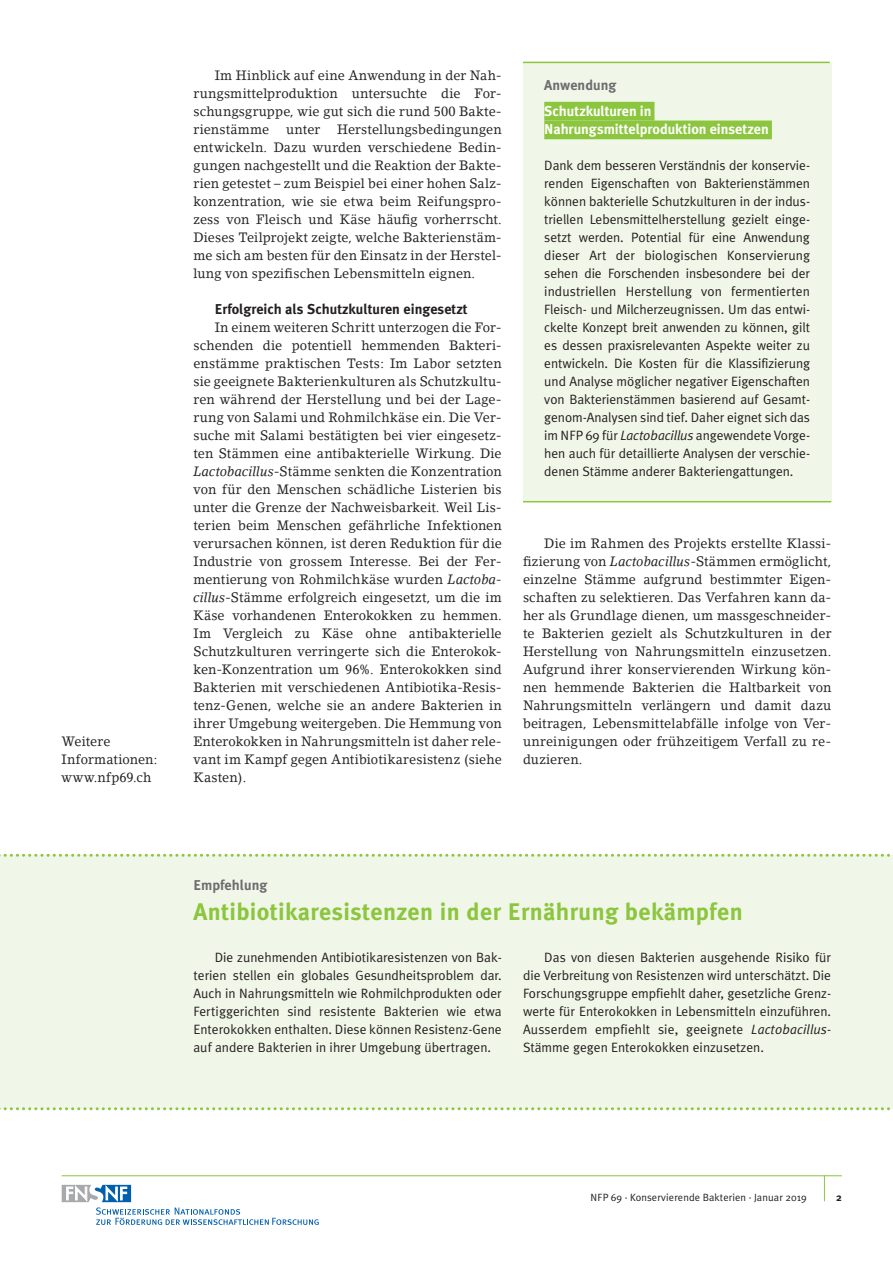
<style>
.page{position:relative;width:893px;height:1263px;background:#fff}
.page>*{position:absolute;margin:0;border:0;box-sizing:border-box;transform-origin:0 0}
.t1{font:700 24px "Meta Plus";letter-spacing:.015em;color:#8bc63e}
.t2{font:700 14.25px/18.8px "Meta Plus";letter-spacing:-.005em;color:#fff}
.t3{font:700 14.25px "Meta Plus";color:#231f20}
.t4{font:700 14.25px "Meta Plus";color:#6c6d70}
.t5{font:13.5px/18px "Lino Letter";letter-spacing:.01em;color:#231f20;text-align:justify;scale:.95 1}
.t6{font:13.5px/18px "Meta Plus Normal";color:#231f20;text-align:justify}
.t7{font:10.5px "Meta Plus Normal";letter-spacing:.01em;color:#231f20}
.t8{font:700 10.5px "Meta Plus";color:#231f20}
.s1{font-style:italic}
</style>
<div class="page">
<hr style="left:62px;top:1175px;width:780px;height:1px;background:#8bc63e">
<svg style="left:824px;top:1175px;width:1px;height:26px"></svg>
<div style="left:61px;top:1184px;width:71px;height:19px;border:2px solid #fff"></div>
<svg style="left:62px;top:1185px;width:257px;height:40px"></svg>
<div style="left:0;top:855px;width:893px;height:254px;background:#f1f7e8"></div>
<svg style="left:0;top:854px;width:890px;height:3px"></svg>
<div style="left:523px;top:63px;width:308px;height:439px;background:#f1f7e8"></div>
<div style="left:544px;top:102px;width:110px;height:19px;background:#8bc63e"></div>
<div style="left:544px;top:121px;width:228px;height:18px;background:#8bc63e"></div>
<hr style="left:523px;top:62px;width:307px;height:1px;background:#8bc63e">
<hr style="left:523px;top:501px;width:308px;height:1px;background:#8bc63e">
<svg style="left:0;top:1107px;width:890px;height:3px"></svg>
<p class="t5" style="left:62px;top:732px;width:102px;text-align:left">Weitere<br>Informationen: www.nfp69.ch</p>
<p class="t5" style="left:193px;top:66px;width:326px;text-indent:21px">Im Hinblick auf eine Anwendung in der Nah&shy;rungsmittelproduktion untersuchte die For&shy;schungsgruppe, wie gut sich die rund 500 Bakte&shy;rienstämme unter Herstellungsbedingungen entwickeln. Dazu wurden verschiedene Bedin&shy;gungen nachgestellt und die Reaktion der Bakte&shy;rien getestet – zum Beispiel bei einer hohen Salz&shy;konzentration, wie sie etwa beim Reifungspro&shy;zess von Fleisch und Käse häufig vorherrscht.<br>Dieses Teilprojekt zeigte, welche Bakterienstäm&shy;me sich am besten für den Einsatz in der Herstel&shy;lung von spezifischen Lebensmitteln eignen.</p>
<p class="t3" style="left:215px;top:300px;width:254px">Erfolgreich als Schutzkulturen eingesetzt</p>
<p class="t5" style="left:193px;top:318px;width:326px;text-indent:21px">In einem weiteren Schritt unterzogen die For&shy;schenden die potentiell hemmenden Bakteri&shy;enstämme praktischen Tests: Im Labor setzten sie geeignete Bakterienkulturen als Schutzkultu&shy;ren während der Herstellung und bei der Lage&shy;rung von Salami und Rohmilchkäse ein. Die Ver&shy;suche mit Salami bestätigten bei vier eingesetz&shy;ten Stämmen eine antibakterielle Wirkung. Die <span class="s1">Lactobacillus</span>-Stämme senkten die Konzentration von für den Menschen schädliche Listerien bis unter die Grenze der Nachweisbarkeit. Weil Lis&shy;terien beim Menschen gefährliche Infektionen verursachen können, ist deren Reduktion für die Industrie von grossem Interesse. Bei der Fer&shy;mentierung von Rohmilchkäse wurden <span class="s1">Lactoba&shy;cillus</span>-Stämme erfolgreich eingesetzt, um die im Käse vorhandenen Enterokokken zu hemmen.<br>Im Vergleich zu Käse ohne antibakterielle Schutzkulturen verringerte sich die Enterokok&shy;ken-Konzentration um 96%. Enterokokken sind Bakterien mit verschiedenen Antibiotika-Resis&shy;tenz-Genen, welche sie an andere Bakterien in ihrer Umgebung weitergeben. Die Hemmung von Enterokokken in Nahrungsmitteln ist daher rele&shy;vant im Kampf gegen Antibiotikaresistenz (siehe Kasten).</p>
<p class="t4" style="left:544px;top:77px;width:74px">Anwendung</p>
<p class="t2" style="left:544px;top:101px;width:226px">Schutzkulturen in<br>Nahrungsmittelproduktion einsetzen</p>
<p class="t6" style="left:544px;top:156px;width:267px">Dank dem besseren Verständnis der konservie&shy;renden Eigenschaften von Bakterienstämmen können bakterielle Schutzkulturen in der indus&shy;triellen Lebensmittelherstellung gezielt einge&shy;setzt werden. Potential für eine Anwendung dieser Art der biologischen Konservierung sehen die Forschenden insbesondere bei der industriellen Herstellung von fermentierten Fleisch- und Milcherzeugnissen. Um das entwi&shy;ckelte Konzept breit anwenden zu können, gilt es dessen praxisrelevanten Aspekte weiter zu entwickeln. Die Kosten für die Klassifizierung und Analyse möglicher negativer Eigenschaften von Bakterienstämmen basierend auf Gesamt&shy;genom-Analysen sind tief. Daher eignet sich das im NFP 69 für <span class="s1">Lactobacillus</span> angewendete Vorge&shy;hen auch für detaillierte Analysen der verschie&shy;denen Stämme anderer Bakteriengattungen.</p>
<p class="t5" style="left:523px;top:534px;width:326px;text-indent:21px">Die im Rahmen des Projekts erstellte Klassi&shy;fizierung von <span class="s1">Lactobacillus</span>-Stämmen ermöglicht, einzelne Stämme aufgrund bestimmter Eigen&shy;schaften zu selektieren. Das Verfahren kann da&shy;her als Grundlage dienen, um massgeschneider&shy;te Bakterien gezielt als Schutzkulturen in der Herstellung von Nahrungsmitteln einzusetzen.<br>Aufgrund ihrer konservierenden Wirkung kön&shy;nen hemmende Bakterien die Haltbarkeit von Nahrungsmitteln verlängern und damit dazu beitragen, Lebensmittelabfälle infolge von Ver&shy;unreinigungen oder frühzeitigem Verfall zu re&shy;duzieren.</p>
<p class="t4" style="left:193px;top:876px;width:75px">Empfehlung</p>
<h1 class="t1" style="left:193px;top:897px;width:551px">Antibiotikaresistenzen in der Ernährung bekämpfen</h1>
<p class="t6" style="left:193px;top:948px;width:310px;text-indent:21px">Die zunehmenden Antibiotikaresistenzen von Bak&shy;terien stellen ein globales Gesundheitsproblem dar.<br>Auch in Nahrungsmitteln wie Rohmilchprodukten oder Fertiggerichten sind resistente Bakterien wie etwa Enterokokken enthalten. Diese können Resistenz-Gene auf andere Bakterien in ihrer Umgebung übertragen.</p>
<p class="t6" style="left:523px;top:948px;width:310px;text-indent:21px">Das von diesen Bakterien ausgehende Risiko für die Verbreitung von Resistenzen wird unterschätzt. Die Forschungsgruppe empfiehlt daher, gesetzliche Grenz&shy;werte für Enterokokken in Lebensmitteln einzuführen.<br>Ausserdem empfiehlt sie, geeignete <span class="s1">Lactobacillus</span>-Stämme gegen Enterokokken einzusetzen.</p>
<p class="t7" style="left:590px;top:1191px;width:218px">NFP 69 · Konservierende Bakterien · Januar 2019</p>
<p class="t8" style="left:836px;top:1191px;width:7px">2</p>
</div>
